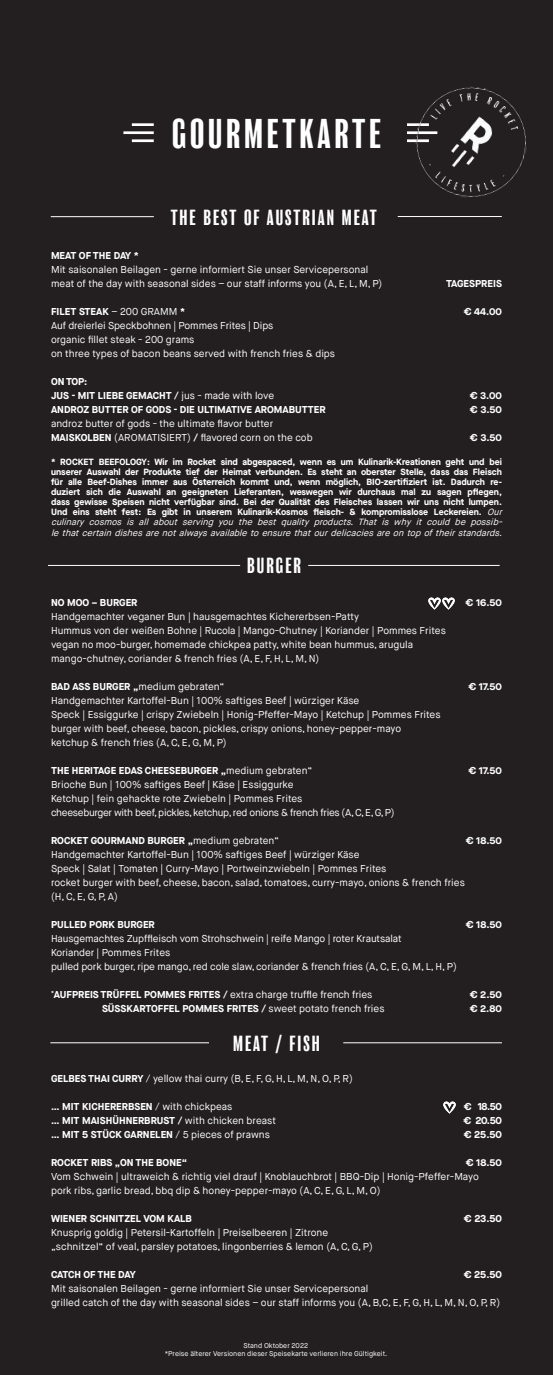
<style>
.page{position:relative;width:553px;height:1375px;background:#231f20}
.page>*{position:absolute;margin:0;border:0;box-sizing:border-box;transform-origin:0 0}
.t1{font:condensed 38px "Balboa W01";letter-spacing:.1em;color:#fff}
.t2{font:condensed 20px "Balboa W01";letter-spacing:.1em;color:#fff}
.t3{font:10px/14px "Maison Neue";color:#fff}
.t4{font:700 10px/14px "Maison Neue";color:#fff}
.t5{font:700 10px "Maison Neue";letter-spacing:-.02em;color:#fff}
.t6{font:700 9px/10px "Maison Neue";color:#fff}
.t7{font:italic 9px "Maison Neue";color:#fff}
.t8{font:7px/8px "Maison Neue";color:#fff;text-align:center}
.s1{font-weight:400}
.s2{font-weight:700}
.s3{font-weight:400;font-style:italic}
</style>
<div class="page">
<hr style="left:50px;top:1042px;width:159px;height:1px;background:#fff">
<hr style="left:343px;top:1042px;width:159px;height:1px;background:#fff">
<hr style="left:48px;top:565px;width:192px;height:1px;background:#fff">
<hr style="left:308px;top:565px;width:191px;height:1px;background:#fff">
<hr style="left:132px;top:139px;width:22px;height:3px;background:#fff">
<hr style="left:132px;top:123px;width:22px;height:3px;background:#fff">
<hr style="left:123px;top:131px;width:31px;height:3px;background:#fff">
<hr style="left:407px;top:139px;width:22px;height:3px;background:#fff">
<hr style="left:407px;top:123px;width:22px;height:3px;background:#fff">
<hr style="left:407px;top:131px;width:30px;height:3px;background:#fff">
<img style="left:409px;top:80px;width:125px;height:125px">
<hr style="left:51px;top:216px;width:103px;height:1px;background:#fff">
<hr style="left:398px;top:216px;width:104px;height:1px;background:#fff">
<img style="left:443px;top:595px;width:14px;height:16px">
<img style="left:427px;top:595px;width:16px;height:16px">
<img style="left:441px;top:1099px;width:16px;height:16px">
<h1 class="t1" style="left:172px;top:114px;width:210px">GOURMETKARTE</h1>
<h2 class="t2" style="left:171px;top:207px;width:207px">THE BEST OF AUSTRIAN MEAT</h2>
<p class="t4" style="left:51px;top:248px;width:89px">MEAT OF THE DAY *</p>
<p class="t3" style="left:51px;top:263px;width:333px">Mit saisonalen Beilagen - gerne informiert Sie unser Servicepersonal meat of the day with seasonal sides – our staff informs you (A, E, L, M, P)</p>
<p class="t4" style="left:446px;top:276px;width:57px">TAGESPREIS</p>
<p class="t4" style="left:51px;top:304px;width:135px">FILET STEAK <span class="s1">– 200 GRAMM</span> *</p>
<p class="t4" style="left:464px;top:304px;width:40px">€ 44.00</p>
<p class="t3" style="left:51px;top:319px;width:285px">Auf dreierlei Speckbohnen | Pommes Frites | Dips<br>organic fillet steak - 200 grams<br>on three types of bacon beans served with french fries &amp; dips</p>
<p class="t4" style="left:51px;top:374px;width:225px">ON TOP:<br>JUS - MIT LIEBE GEMACHT / <span class="s1">jus - made with love</span></p>
<p class="t4" style="left:470px;top:388px;width:34px">€ 3.00</p>
<p class="t4" style="left:51px;top:402px;width:276px">ANDROZ BUTTER OF GODS - DIE ULTIMATIVE AROMABUTTER</p>
<p class="t4" style="left:470px;top:402px;width:33px">€ 3.50</p>
<p class="t3" style="left:51px;top:417px;width:263px">androz butter of gods - the ultimate flavor butter<br><span class="s2">MAISKOLBEN</span> (AROMATISIERT) <span class="s2">/</span> flavored corn on the cob</p>
<p class="t4" style="left:470px;top:430px;width:33px">€ 3.50</p>
<p class="t6" style="left:51px;top:457px;width:455px">* ROCKET BEEFOLOGY: Wir im Rocket sind abgespaced, wenn es um Kulinarik-Kreationen geht und bei unserer Auswahl der Produkte tief der Heimat verbunden. Es steht an oberster Stelle, dass das Fleisch für alle Beef-Dishes immer aus Österreich kommt und, wenn möglich, BIO-zertifiziert ist. Dadurch re&shy;duziert sich die Auswahl an geeigneten Lieferanten, weswegen wir durchaus mal zu sagen pflegen, dass gewisse Speisen nicht verfügbar sind. Bei der Qualität des Fleisches lassen wir uns nicht lumpen.<br>Und eins steht fest: Es gibt in unserem Kulinarik-Kosmos fleisch- &amp; kompromisslose Leckereien. <span class="s3">Our culinary cosmos is all about serving you the best quality products. That is why it could be possib-</span></p>
<p class="t7" style="left:51px;top:527px;width:455px">lethatcertaindishesarenotalwaysavailabletoensurethatourdelicaciesareontopoftheirstandards.</p>
<h2 class="t2" style="left:247px;top:555px;width:55px">BURGER</h2>
<p class="t4" style="left:51px;top:595px;width:88px">NO MOO – BURGER</p>
<p class="t4" style="left:465px;top:595px;width:38px">€ 16.50</p>
<p class="t3" style="left:51px;top:610px;width:396px">Handgemachter veganer Bun | hausgemachtes Kichererbsen-Patty<br>Hummus von der weißen Bohne | Rucola | Mango-Chutney | Koriander | Pommes Frites vegan no moo-burger, homemade chickpea patty, white bean hummus, arugula mango-chutney, coriander &amp; french fries (A, E, F, H, L, M, N)</p>
<p class="t3" style="left:51px;top:680px;width:175px"><span class="s2">BAD ASS BURGER „</span>medium gebraten“</p>
<p class="t4" style="left:468px;top:679px;width:35px">€ 17.50</p>
<p class="t3" style="left:51px;top:694px;width:391px">Handgemachter Kartoffel-Bun | 100% saftiges Beef | würziger Käse<br>Speck | Essiggurke | crispy Zwiebeln | Honig-Pfeffer-Mayo | Ketchup | Pommes Frites burger with beef, cheese, bacon, pickles, crispy onions, honey-pepper-mayo ketchup &amp; french fries (A, C, E, G, M, P)</p>
<p class="t4" style="left:51px;top:763px;width:263px">THE HERITAGE EDAS CHEESEBURGER „<span class="s1">medium gebraten“</span></p>
<p class="t4" style="left:468px;top:763px;width:35px">€ 17.50</p>
<p class="t3" style="left:51px;top:778px;width:345px">Brioche Bun | 100% saftiges Beef | Käse | Essiggurke<br>Ketchup | fein gehackte rote Zwiebeln | Pommes Frites<br>cheeseburger with beef, pickles, ketchup, red onions &amp; french fries (A, C, E, G, P)</p>
<p class="t4" style="left:51px;top:833px;width:230px">ROCKET GOURMAND BURGER „<span class="s1">medium gebraten“</span></p>
<p class="t4" style="left:466px;top:833px;width:38px">€ 18.50</p>
<p class="t3" style="left:51px;top:848px;width:415px">Handgemachter Kartoffel-Bun | 100% saftiges Beef | würziger Käse<br>Speck | Salat | Tomaten | Curry-Mayo | Portweinzwiebeln | Pommes Frites<br>rocket burger with beef, cheese, bacon, salad, tomatoes, curry-mayo, onions &amp; french fries (H, C, E, G, P, A)</p>
<p class="t4" style="left:51px;top:917px;width:105px">PULLED PORK BURGER</p>
<p class="t4" style="left:466px;top:917px;width:38px">€ 18.50</p>
<p class="t3" style="left:51px;top:932px;width:407px">Hausgemachtes Zupffleisch vom Strohschwein | reife Mango | roter Krautsalat<br>Koriander | Pommes Frites<br>pulled pork burger, ripe mango, red cole slaw, coriander &amp; french fries (A, C, E, G, M, L, H, P)</p>
<p class="t3" style="left:51px;top:988px;width:323px"><sup>*</sup><span class="s2">AUFPREIS TRÜFFEL POMMES FRITES /</span> extra charge truffle french fries</p>
<p class="t4" style="left:470px;top:987px;width:34px">€ 2.50</p>
<p class="t4" style="left:102px;top:1001px;width:284px">SÜSSKARTOFFEL POMMES FRITES / <span class="s1">sweet potato french fries</span></p>
<p class="t4" style="left:470px;top:1001px;width:34px">€ 2.80</p>
<h2 class="t2" style="left:233px;top:1033px;width:88px">MEAT / FISH</h2>
<p class="t3" style="left:51px;top:1072px;width:303px"><span class="s2">GELBES THAI CURRY</span> / yellow thai curry (B, E, F, G, H, L, M, N, O, P, R)</p>
<p class="t4" style="left:51px;top:1099px;width:183px">… MIT KICHERERBSEN <span class="s1">/ with chickpeas</span></p>
<p class="t4" style="left:464px;top:1099px;width:40px">€ 18.50</p>
<p class="t4" style="left:51px;top:1113px;width:226px">… MIT MAISHÜHNERBRUST / <span class="s1">with chicken breast</span></p>
<p class="t4" style="left:463px;top:1113px;width:40px">€ 20.50</p>
<p class="t4" style="left:51px;top:1127px;width:220px">… MIT 5 STÜCK GARNELEN <span class="s1">/ 5 pieces of prawns</span></p>
<p class="t4" style="left:464px;top:1127px;width:40px">€ 25.50</p>
<p class="t4" style="left:51px;top:1155px;width:138px">ROCKET RIBS „ON THE BONE“</p>
<p class="t4" style="left:466px;top:1155px;width:38px">€ 18.50</p>
<p class="t3" style="left:51px;top:1170px;width:429px">Vom Schwein | ultraweich &amp; richtig viel drauf | Knoblauchbrot | BBQ-Dip | Honig-Pfeffer-Mayo pork ribs, garlic bread, bbq dip &amp; honey-pepper-mayo (A, C, E, G, L, M, O)</p>
<p class="t4" style="left:51px;top:1211px;width:142px">WIENER SCHNITZEL VOM KALB</p>
<p class="t4" style="left:464px;top:1211px;width:39px">€ 23.50</p>
<p class="t3" style="left:51px;top:1226px;width:323px">Knusprig goldig | Petersil-Kartoffeln | Preiselbeeren | Zitrone „schnitzel“ of veal, parsley potatoes, lingonberries &amp; lemon (A, C, G, P)</p>
<p class="t5" style="left:51px;top:1267px;width:86px">CATCH OF THE DAY</p>
<p class="t4" style="left:464px;top:1267px;width:40px">€ 25.50</p>
<p class="t3" style="left:51px;top:1282px;width:450px">Mit saisonalen Beilagen - gerne informiert Sie unser Servicepersonal<br>grilled catch of the day with seasonal sides – our staff informs you (A, B,C, E, F, G, H, L, M, N, O, P, R)</p>
<p class="t8" style="left:165px;top:1342px;width:224px">Stand Oktober 2022<br>*Preise älterer Versionen dieser Speisekarte verlieren ihre Gültigkeit.</p>
</div>
